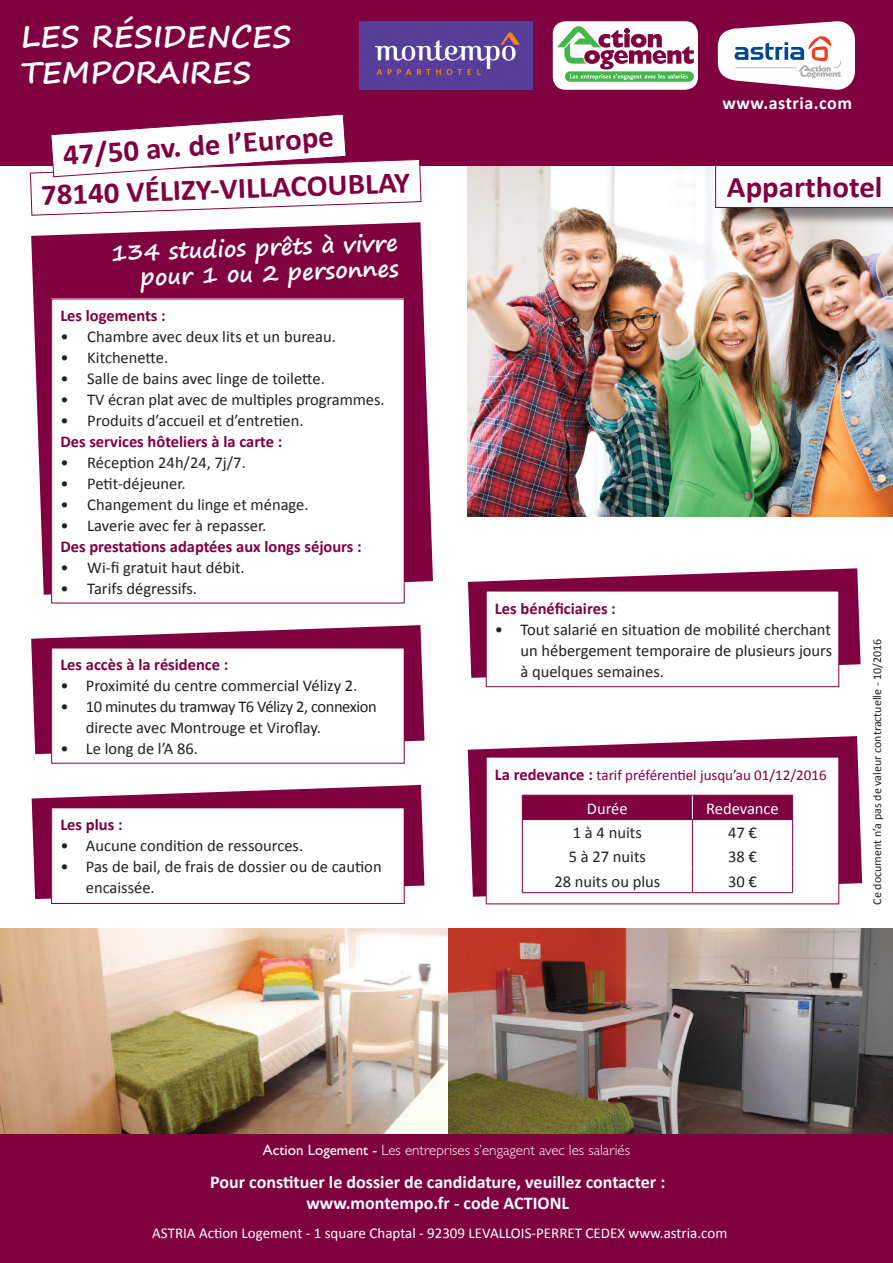
<style>
.page{position:relative;width:893px;height:1263px;background:#fff}
.page>*{position:absolute;margin:0;border:0;box-sizing:border-box;transform-origin:0 0}
.t1{font:700 30px "Calibri";color:#80013f}
.t2{font:700 30px/36px "Segoe Print";color:#fff}
.t3{font:700 22.5px/25.5px "Segoe Print";color:#fff;text-align:right}
.t4{font:700 18px/20.7px "Calibri";color:#fff;text-align:center}
.t5{font:700 18px "Calibri";letter-spacing:.03em;color:#fff}
.t6{font:16.5px/21px "Calibri";color:#231f20}
.t7{font:700 16.5px "Calibri";color:#80013f}
.t8{font:16.5px/21px "Calibri";letter-spacing:-.025em;color:#231f20}
.t9{font:16.5px "Calibri";color:#fff}
.t10{font:15px "Calibri";color:#fff}
.t11{font:300 15px "Gill Sans Std";color:#fff}
.t12{font:15px "Calibri";color:#80013f}
.t13{font:12px "Calibri";color:#231f20}
.s1{font-weight:700;font-size:16.5px}
.s2{font-weight:400}
</style>
<div class="page">
<img style="left:468px;top:166px;width:425px;height:351px">
<div style="left:717px;top:167px;width:176px;height:59px;background:#231f20;opacity:.5"></div>
<svg style="left:715px;top:166px;width:178px;height:42px"></svg>
<img style="left:0;top:928px;width:893px;height:207px">
<div style="left:0;top:0;width:893px;height:166px;background:#80013f"></div>
<svg style="left:718px;top:21px;width:137px;height:69px;background:#d9c5d3"></svg>
<div style="left:0;top:1135px;width:893px;height:128px;background:#80013f"></div>
<svg style="left:30px;top:114px;width:391px;height:102px"></svg>
<img style="left:360px;top:21px;width:173px;height:69px">
<div style="left:553px;top:21px;width:145px;height:69px;background:#fff;border-radius:13px"></div>
<svg style="left:557px;top:26px;width:137px;height:56px"></svg>
<svg style="left:31px;top:222px;width:402px;height:373px;fill:#80013f"></svg>
<div style="left:52px;top:299px;width:352px;height:304px;background:#fff"></div>
<svg style="left:31px;top:625px;width:393px;height:129px;fill:#80013f"></svg>
<div style="left:52px;top:648px;width:352px;height:115px;background:#fff"></div>
<svg style="left:32px;top:785px;width:392px;height:114px"></svg>
<div style="left:52px;top:808px;width:352px;height:95px;background:#fff"></div>
<div style="left:51px;top:808px;width:353px;height:96px;border:1px solid #80013f"></div>
<svg style="left:468px;top:568px;width:393px;height:110px"></svg>
<div style="left:486px;top:591px;width:353px;height:96px;background:#fff"></div>
<div style="left:486px;top:591px;width:353px;height:96px;border:1px solid #80013f"></div>
<svg style="left:468px;top:736px;width:394px;height:161px;fill:#80013f"></svg>
<div style="left:486px;top:757px;width:353px;height:147px;background:#fff"></div>
<hr style="left:522px;top:892px;width:170px;height:1px;background:#80013f">
<hr style="left:692px;top:892px;width:101px;height:1px;background:#80013f">
<svg style="left:522px;top:795px;width:271px;height:97px"></svg>
<h1 class="t2" style="left:21px;top:17px;width:272px">LES RÉSIDENCES<br>TEMPORAIRES</h1>
<h1 class="t1" style="left:62px;top:136px;width:273px;rotate:-4deg">47/50 av. de l’Europe</h1>
<h1 class="t1" style="left:41px;top:176px;width:371px;rotate:-2deg">78140 VÉLIZY-VILLACOUBLAY</h1>
<h2 class="t3" style="left:110px;top:239px;width:293px;rotate:-2deg">134 STUDIOS PRÊTS À VIVRE<br>POU R 1 OU 2 PERSONNES</h2>
<p class="t7" style="left:60px;top:305px;width:107px">Les logements :</p>
<p class="t6" style="left:60px;top:326px;width:277px">• Chambre avec deux lits et un bureau.</p>
<p class="t6" style="left:60px;top:347px;width:109px">• Kitchenette.</p>
<p class="t6" style="left:60px;top:368px;width:266px">• Salle de bains avec linge de toilette.</p>
<p class="t6" style="left:60px;top:389px;width:326px">• TV écran plat avec de multiples programmes.</p>
<p class="t6" style="left:60px;top:410px;width:245px">• Produits d’accueil et d’entretien.</p>
<p class="t7" style="left:60px;top:431px;width:223px">Des services hôteliers à la carte :</p>
<p class="t6" style="left:60px;top:452px;width:187px">• Réception 24h/24, 7j/7.</p>
<p class="t6" style="left:60px;top:473px;width:127px">• Petit-déjeuner.</p>
<p class="t6" style="left:60px;top:494px;width:250px">• Changement du linge et ménage.</p>
<p class="t6" style="left:60px;top:515px;width:208px">• Laverie avec fer à repasser.</p>
<p class="t7" style="left:60px;top:536px;width:303px">Des prestations adaptées aux longs séjours :</p>
<p class="t6" style="left:60px;top:557px;width:186px">• Wi-fi gratuit haut débit.</p>
<p class="t6" style="left:60px;top:578px;width:138px">• Tarifs dégressifs.</p>
<p class="t7" style="left:60px;top:654px;width:170px">Les accès à la résidence :</p>
<p class="t6" style="left:60px;top:675px;width:299px">• Proximité du centre commercial Vélizy 2.</p>
<p class="t8" style="left:86px;top:696px;width:292px;text-indent:-26px">• 10 minutes du tramway T6 Vélizy 2, connexion directe avec Montrouge et Viroflay.</p>
<p class="t6" style="left:60px;top:738px;width:139px">• Le long de l’A 86.</p>
<p class="t7" style="left:60px;top:814px;width:64px">Les plus :</p>
<p class="t6" style="left:60px;top:835px;width:244px">• Aucune condition de ressources.</p>
<p class="t6" style="left:86px;top:856px;width:297px;text-indent:-26px">• Pas de bail, de frais de dossier ou de caution encaissée.</p>
<p class="t5" style="left:722px;top:91px;width:131px">www.astria.com</p>
<h1 class="t1" style="left:727px;top:167px;width:157px">Apparthotel</h1>
<p class="t7" style="left:495px;top:597px;width:122px">Les bénéficiaires :</p>
<p class="t6" style="left:520px;top:619px;width:313px;text-align:justify;text-indent:-26px">• Tout salarié en situation de mobilité cherchant un hébergement temporaire de plusieurs jours à quelques semaines.</p>
<p class="t12" style="left:495px;top:766px;width:333px"><span class="s1">La redevance :</span> tarif préférentiel jusqu’au 01/12/2016</p>
<p class="t9" style="left:587px;top:798px;width:42px">Durée</p>
<p class="t9" style="left:706px;top:798px;width:74px">Redevance</p>
<p class="t6" style="left:573px;top:822px;width:70px">1 à 4 nuits</p>
<p class="t6" style="left:728px;top:822px;width:30px">47 €</p>
<p class="t6" style="left:569px;top:846px;width:79px">5 à 27 nuits</p>
<p class="t6" style="left:728px;top:846px;width:30px">38 €</p>
<p class="t6" style="left:554px;top:871px;width:107px">28 nuits ou plus</p>
<p class="t6" style="left:728px;top:871px;width:30px">30 €</p>
<p class="t13" style="left:869px;top:905px;width:268px;rotate:-90deg">Ce document n’a pas de valeur contractuelle - 10/2016</p>
<p class="t11" style="left:263px;top:1142px;width:369px"><span class="s2">Action Logement -</span> Les entreprises s’engagent avec les salariés</p>
<p class="t4" style="left:210px;top:1172px;width:457px">Pour constituer le dossier de candidature, veuillez contacter : www.montempo.fr - code ACTIONL</p>
<p class="t10" style="left:152px;top:1224px;width:577px">ASTRIA Action Logement - 1 square Chaptal - 92309 LEVALLOIS-PERRET CEDEX www.astria.com</p>
</div>
